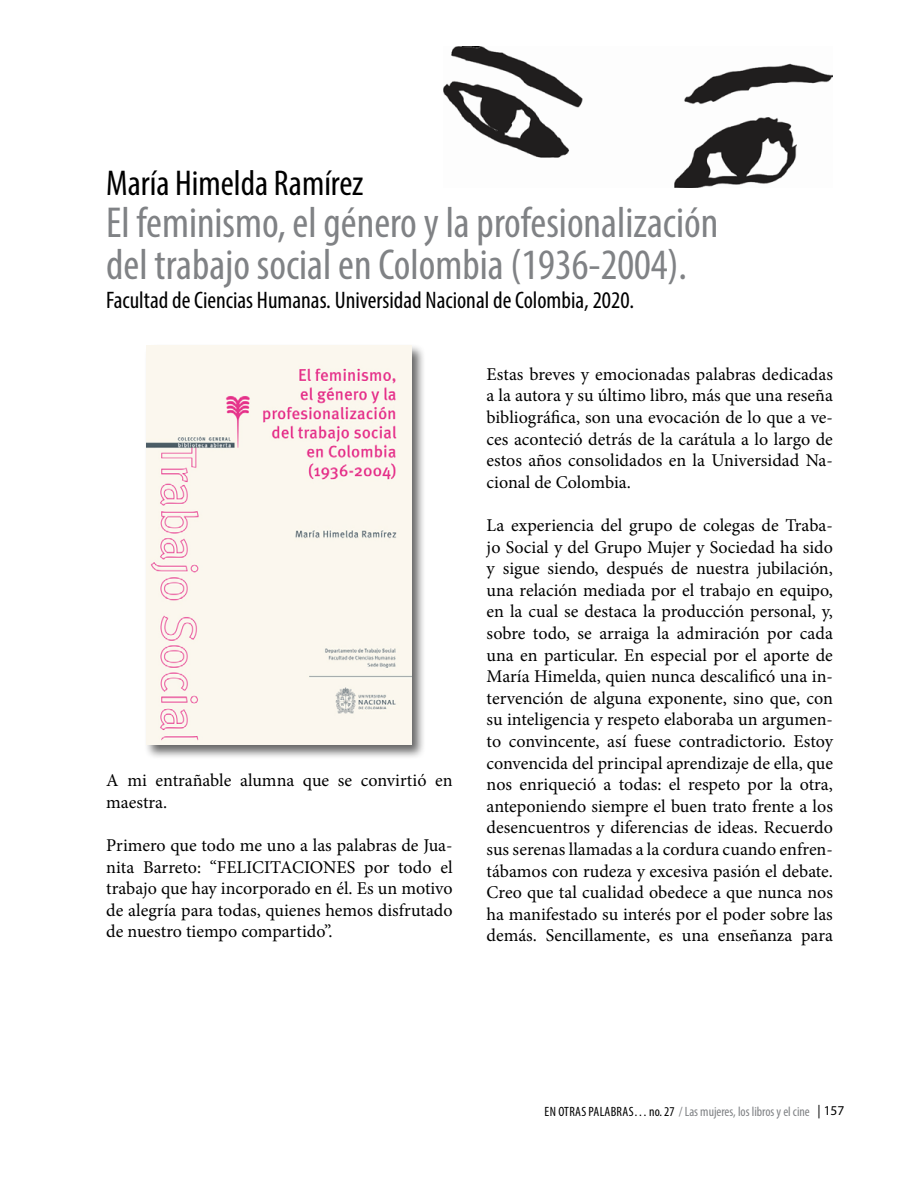
<style>
.page{position:relative;width:918px;height:1188px;background:#fff}
.page>*{position:absolute;margin:0;border:0;box-sizing:border-box;transform-origin:0 0}
.t1{font:condensed 43.5px/42px "Myriad Pro";color:#808285}
.t2{font:condensed 36px "Myriad Pro";color:#000}
.t3{font:condensed 24px "Myriad Pro";color:#000}
.t4{font:18px/21.6px "Minion Pro";color:#000;text-align:justify}
.t5{font:condensed 13.5px "Myriad Pro";color:#808285}
.s1{color:#000}
.s2{font-stretch:normal;color:#000}
</style>
<div class="page">
<div style="left:144px;top:343px;width:282px;height:417px;background:#000;opacity:.6"></div>
<img style="left:146px;top:345px;width:266px;height:400px">
<img style="left:443px;top:47px;width:390px;height:140px">
<h2 class="t2" style="left:106px;top:161px;width:259px">María Himelda Ramírez</h2>
<h1 class="t1" style="left:106px;top:201px;width:613px">El feminismo, el género y la profesionalización del trabajo social en Colombia (1936-2004).</h1>
<h3 class="t3" style="left:106px;top:285px;width:529px">Facultad de Ciencias Humanas. Universidad Nacional de Colombia, 2020.</h3>
<p class="t4" style="left:106px;top:770px;width:348px">A mi entrañable alumna que se convirtió en maestra.</p>
<p class="t4" style="left:106px;top:835px;width:348px">Primero que todo me uno a las palabras de Jua&shy;nita Barreto: “FELICITACIONES por todo el trabajo que hay incorporado en él. Es un motivo de alegría para todas, quienes hemos disfrutado de nuestro tiempo compartido”.</p>
<p class="t4" style="left:487px;top:363px;width:348px">Estas breves y emocionadas palabras dedicadas a la autora y su último libro, más que una reseña bibliográfica, son una evocación de lo que a ve&shy;ces aconteció detrás de la carátula a lo largo de estos años consolidados en la Universidad Na&shy;cional de Colombia.</p>
<p class="t4" style="left:487px;top:515px;width:348px">La experiencia del grupo de colegas de Traba&shy;jo Social y del Grupo Mujer y Sociedad ha sido y sigue siendo, después de nuestra jubilación, una relación mediada por el trabajo en equipo, en la cual se destaca la producción personal, y, sobre todo, se arraiga la admiración por cada una en particular. En especial por el aporte de María Himelda, quien nunca descalificó una in&shy;tervención de alguna exponente, sino que, con su inteligencia y respeto elaboraba un argumen&shy;to convincente, así fuese contradictorio. Estoy convencida del principal aprendizaje de ella, que nos enriqueció a todas: el respeto por la otra, anteponiendo siempre el buen trato frente a los desencuentros y diferencias de ideas. Recuerdo sus serenas llamadas a la cordura cuando enfren&shy;tábamos con rudeza y excesiva pasión el debate.<br>Creo que tal cualidad obedece a que nunca nos ha manifestado su interés por el poder sobre las demás. Sencillamente, es una enseñanza para</p>
<p class="t5" style="left:545px;top:1103px;width:301px"><span class="s1">EN OTRAS PALABRAS… no. 27</span> / Las mujeres, los libros y el cine <span class="s2">| 157</span></p>
</div>
